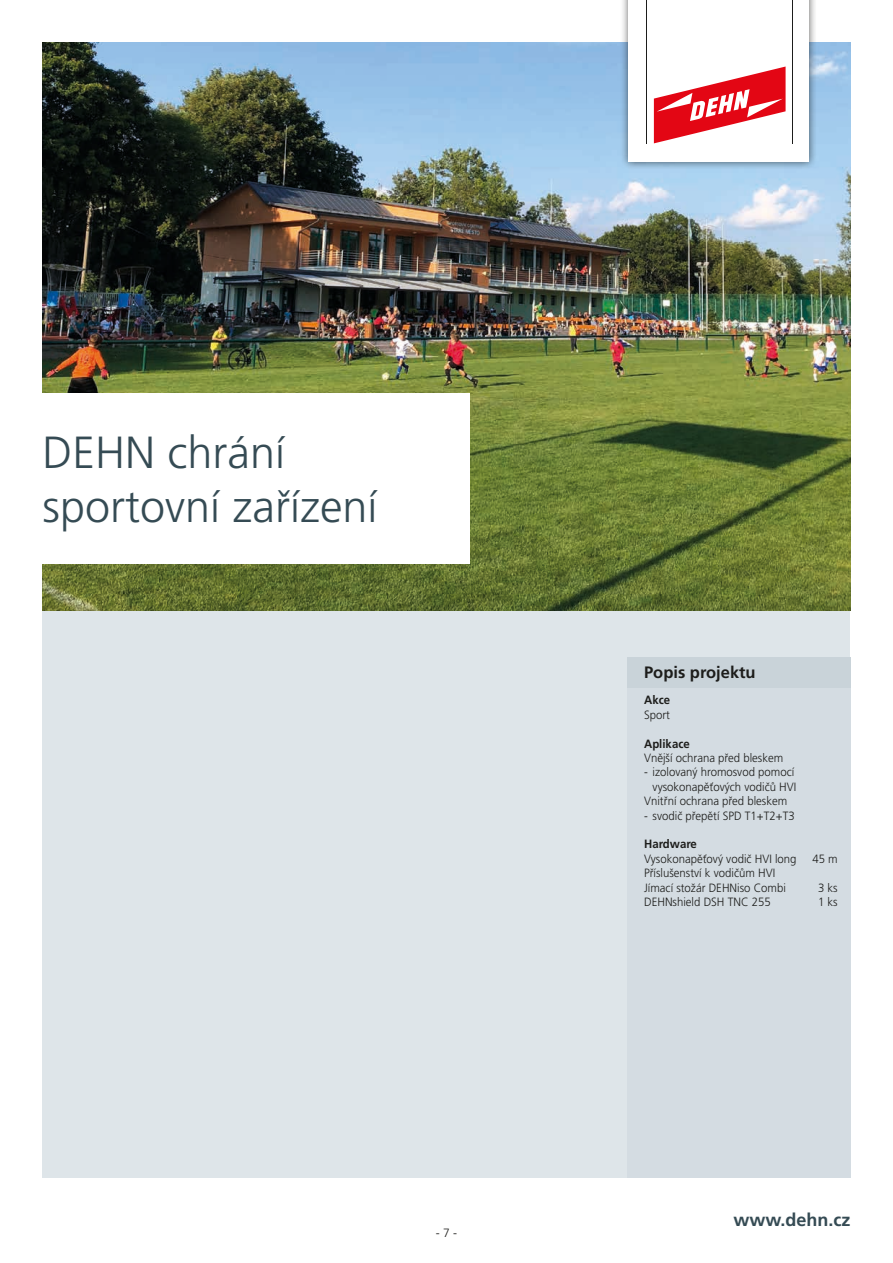
<style>
.page{position:relative;width:893px;height:1263px;background:#fff}
.page>*{position:absolute;margin:0;border:0;box-sizing:border-box;transform-origin:0 0}
.t1{font:300 45px/54px "Frutiger CE";color:#354b54}
.t2{font:700 18px "Frutiger CE";color:#354b54}
.t3{font:700 16.5px "Frutiger CE";color:#1d1d1b}
.t4{font:300 12px/14.4px "Frutiger CE";color:#1d1d1b;scale:.95 1}
.t5{font:700 12px "Frutiger CE";color:#1d1d1b;scale:.95 1}
.t6{font:300 12px "Frutiger CE";color:#1d1d1b}
</style>
<div class="page">
<div style="left:43px;top:610px;width:807px;height:568px;background:#dee5e9"></div>
<img style="left:43px;top:43px;width:807px;height:567px">
<div style="left:620px;top:0;width:197px;height:170px;background:#1d1d1b;opacity:.65"></div>
<div style="left:628px;top:0;width:181px;height:162px;background:#fff"></div>
<svg style="left:654px;top:67px;width:132px;height:76px"></svg>
<hr style="left:646px;top:0;width:1px;height:143px;background:#1d1d1b">
<hr style="left:792px;top:0;width:1px;height:143px;background:#1d1d1b">
<div style="left:627px;top:657px;width:223px;height:521px;background:#d4dce2"></div>
<div style="left:627px;top:657px;width:223px;height:30px;background:#c9d3d9"></div>
<div style="left:38px;top:393px;width:432px;height:170px;background:#fff"></div>
<h1 class="t1" style="left:43px;top:426px;width:336px">DEHN chrání sportovní zařízení</h1>
<p class="t6" style="left:436px;top:1226px;width:23px">- 7 -</p>
<h3 class="t3" style="left:644px;top:662px;width:113px">Popis projektu</h3>
<p class="t5" style="left:644px;top:693px;width:29px">Akce</p>
<p class="t4" style="left:644px;top:707px;width:29px">Sport</p>
<p class="t5" style="left:644px;top:736px;width:50px">Aplikace</p>
<p class="t4" style="left:644px;top:751px;width:148px">Vnější ochrana před bleskem</p>
<p class="t4" style="left:644px;top:765px;width:160px">- izolovaný hromosvod pomocí</p>
<p class="t4" style="left:653px;top:779px;width:153px">vysokonapěťových vodičů HVI</p>
<p class="t4" style="left:644px;top:794px;width:152px">Vnitřní ochrana před bleskem</p>
<p class="t4" style="left:644px;top:808px;width:160px">- svodič přepětí SPD T1+T2+T3</p>
<p class="t5" style="left:644px;top:837px;width:57px">Hardware</p>
<p class="t4" style="left:644px;top:851px;width:162px">Vysokonapěťový vodič HVI long</p>
<p class="t4" style="left:812px;top:851px;width:28px">45 m</p>
<p class="t4" style="left:644px;top:866px;width:151px">Příslušenství k vodičům HVI<br>Jímací stožár DEHNiso Combi</p>
<p class="t4" style="left:818px;top:880px;width:22px">3 ks</p>
<p class="t4" style="left:644px;top:895px;width:135px">DEHNshield DSH TNC 255</p>
<p class="t4" style="left:818px;top:895px;width:22px">1 ks</p>
<h2 class="t2" style="left:733px;top:1209px;width:119px">www.dehn.cz</h2>
</div>
